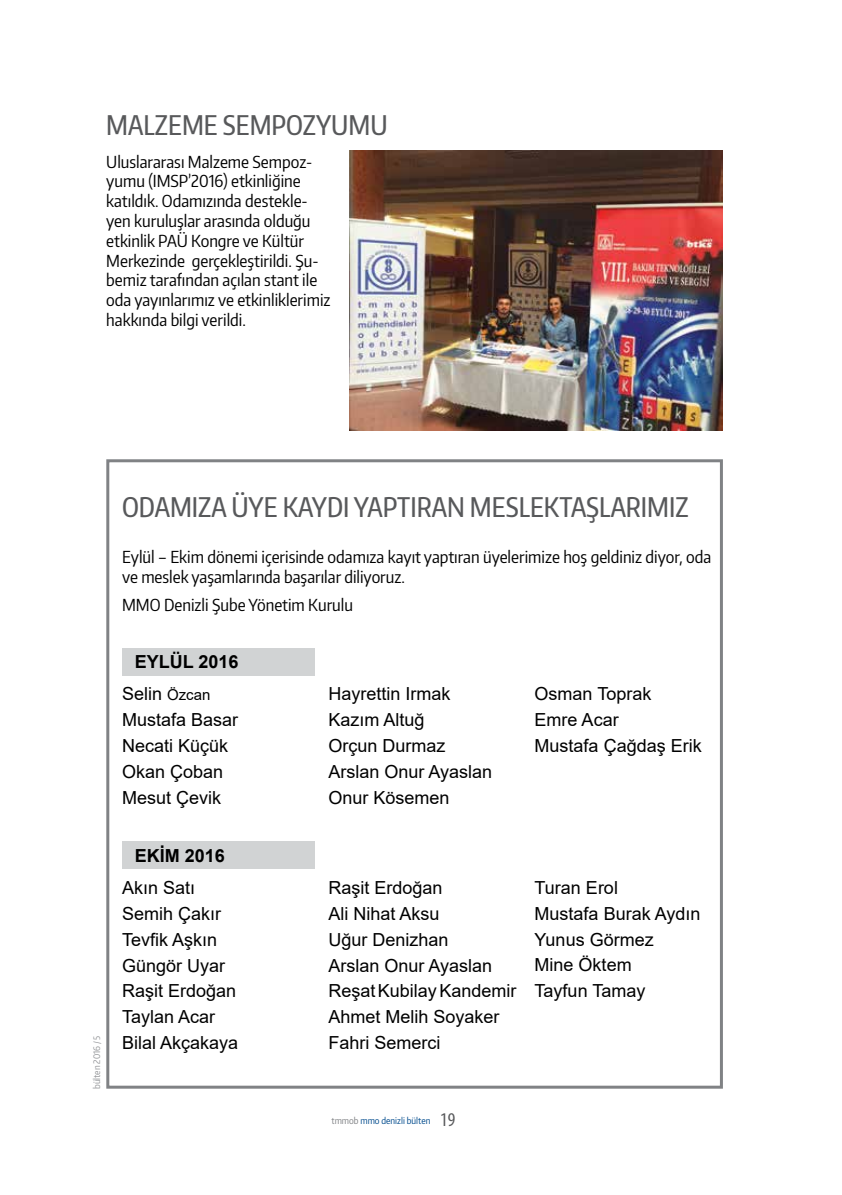
<style>
.page{position:relative;width:842px;height:1195px;background:#fff}
.page>*{position:absolute;margin:0;border:0;box-sizing:border-box;transform-origin:0 0}
.t1{font:500 27px "Encode Sans Compressed";color:#58595b}
.t2{font:18px/25.8px "Arial";color:#000}
.t3{font:700 18px "Arial";color:#000}
.t4{font:16.5px/19.8px "Encode Sans Condensed";color:#000}
.t5{font:9px "Encode Sans Condensed";color:#004b8d}
.t6{font:9px "Encode Sans Condensed";color:#939598}
.s1{font-size:15px}
.s2{color:#808285}
.s3{font-family:"Myriad Pro";font-stretch:condensed;font-size:19.5px;color:#58595b}
</style>
<div class="page">
<div style="left:122px;top:648px;width:193px;height:27px;background:#d1d3d4"></div>
<div style="left:122px;top:841px;width:193px;height:28px;background:#d1d3d4"></div>
<img style="left:350px;top:151px;width:373px;height:279px">
<div style="left:106px;top:459px;width:617px;height:630px;border:3px solid #808285"></div>
<h1 class="t1" style="left:106px;top:107px;width:283px">MALZEME SEMPOZYUMU</h1>
<p class="t4" style="left:106px;top:151px;width:226px">Uluslararası Malzeme Sempoz&shy;yumu (IMSP’2016) etkinliğine katıldık. Odamızında destekle&shy;yen kuruluşlar arasında olduğu etkinlik PAÜ Kongre ve Kültür<br>Merkezinde gerçekleştirildi. Şu&shy;bemiz tarafından açılan stant ile oda yayınlarımız ve etkinliklerimiz hakkında bilgi verildi.</p>
<h1 class="t1" style="left:122px;top:489px;width:568px">ODAMIZA ÜYE KAYDI YAPTIRAN MESLEKTAŞLARIMIZ</h1>
<p class="t4" style="left:122px;top:546px;width:591px">Eylül – Ekim dönemi içerisinde odamıza kayıt yaptıran üyelerimize hoş geldiniz diyor, oda ve meslek yaşamlarında başarılar diliyoruz.</p>
<p class="t4" style="left:122px;top:594px;width:232px">MMO Denizli Şube Yönetim Kurulu</p>
<p class="t3" style="left:135px;top:649px;width:105px">EYLÜL 2016</p>
<p class="t2" style="left:122px;top:681px;width:118px">Selin <span class="s1">Özcan<br></span>Mustafa Basar<br>Necati Küçük<br>Okan Çoban<br>Mesut Çevik</p>
<p class="t2" style="left:328px;top:681px;width:165px">Hayrettin Irmak<br>Kazım Altuğ<br>Orçun Durmaz<br>Arslan Onur Ayaslan<br>Onur Kösemen</p>
<p class="t2" style="left:535px;top:681px;width:169px">Osman Toprak<br>Emre Acar<br>Mustafa Çağdaş Erik</p>
<p class="t6" style="left:91px;top:1089px;width:55px;rotate:-90deg">bülten 2016 / 5</p>
<p class="t3" style="left:135px;top:843px;width:92px">EKİM 2016</p>
<p class="t2" style="left:122px;top:874px;width:118px">Akın Satı<br>Semih Çakır<br>Tevfik Aşkın<br>Güngör Uyar<br>Raşit Erdoğan<br>Taylan Acar<br>Bilal Akçakaya</p>
<p class="t2" style="left:328px;top:874px;width:190px">Raşit Erdoğan<br>Ali Nihat Aksu<br>Uğur Denizhan<br>Arslan Onur Ayaslan<br>Reşat Kubilay Kandemir<br>Ahmet Melih Soyaker<br>Fahri Semerci</p>
<p class="t2" style="left:535px;top:874px;width:167px">Turan Erol<br>Mustafa Burak Aydın<br>Yunus Görmez<br>Mine Öktem<br>Tayfun Tamay</p>
<p class="t5" style="left:331px;top:1114px;width:125px"><span class="s2">tmmob</span> mmo denizli bülten <span class="s3">19</span></p>
</div>
